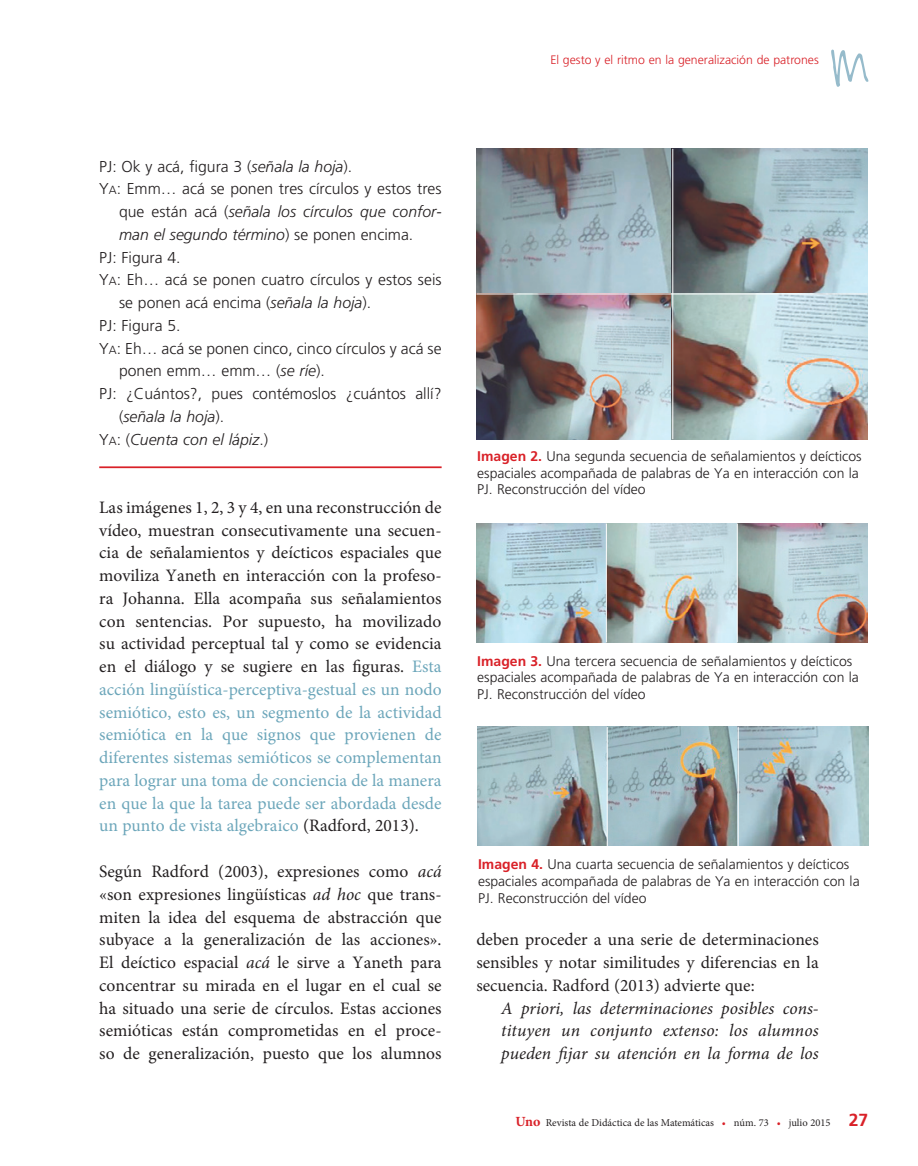
<style>
.page{position:relative;width:918px;height:1166px;background:#fff}
.page>*{position:absolute;margin:0;border:0;box-sizing:border-box;transform-origin:0 0}
.t1{font:17.5px/22.8px "Minion Pro";color:#231f20;text-align:justify}
.t2{font:italic 17.5px/22.8px "Minion Pro";color:#231f20;text-align:justify}
.t3{font:300 15.75px "Frutiger LT Std";color:#231f20}
.t4{font:italic 300 15.75px "Frutiger LT Std";color:#231f20}
.t5{font:300 14px/16.8px "Frutiger LT Std";color:#231f20}
.t6{font:300 12.25px "Frutiger LT Std";color:#d92128}
.t7{font:10.5px "Minion Pro";color:#231f20}
.s1{font-style:italic}
.s2{font-style:inherit}
.s3{font-size:11.9px}
.s4{font-style:normal}
.s5{font-style:normal;font-size:11.9px}
.s6{color:#6ca6ba}
.s7{font-weight:700;color:#d92128}
.s8{font-weight:700;font-size:14px;color:#d92128}
.s9{color:#d92128}
.s10{font-family:"Frutiger LT Std";font-weight:700;font-size:17.5px;color:#d92128}
</style>
<div class="page">
<svg style="left:831px;top:50px;width:37px;height:37px"></svg>
<hr style="left:99px;top:466px;width:342px;height:2px;background:#d92128">
<img style="left:476px;top:523px;width:391px;height:119px">
<img style="left:477px;top:727px;width:391px;height:119px">
<img style="left:476px;top:149px;width:391px;height:290px">
<hr style="left:672px;top:149px;width:1px;height:290px;background:#fff">
<hr style="left:476px;top:293px;width:391px;height:1px;background:#fff">
<hr style="left:606px;top:523px;width:1px;height:119px;background:#fff">
<hr style="left:737px;top:523px;width:1px;height:119px;background:#fff">
<hr style="left:607px;top:727px;width:1px;height:119px;background:#fff">
<hr style="left:738px;top:727px;width:1px;height:119px;background:#fff">
<p class="t6" style="left:550px;top:53px;width:270px">El gesto y el ritmo en la generalización de patrones</p>
<p class="t3" style="left:99px;top:157px;width:254px">PJ: Ok y acá, figura 3 (<span class="s1">señala la hoja</span>).</p>
<p class="t3" style="left:99px;top:180px;width:344px"><span class="s2">Y</span><span class="s3">A</span><span class="s2">:</span> Emm… acá se ponen tres círculos y estos tres</p>
<p class="t4" style="left:119px;top:203px;width:324px"><span class="s4">que están acá (</span>señala los círculos que confor-</p>
<p class="t4" style="left:119px;top:225px;width:296px">man el segundo término<span class="s4">) se ponen encima.</span></p>
<p class="t3" style="left:99px;top:248px;width:83px">PJ: Figura 4.</p>
<p class="t3" style="left:99px;top:271px;width:344px"><span class="s2">Y</span><span class="s3">A</span>: Eh… acá se ponen cuatro círculos y estos seis</p>
<p class="t3" style="left:119px;top:294px;width:254px">se ponen acá encima (<span class="s1">señala la hoja</span>).</p>
<p class="t3" style="left:99px;top:316px;width:83px">PJ: Figura 5.</p>
<p class="t3" style="left:99px;top:339px;width:344px"><span class="s2">Y</span><span class="s3">A</span>: Eh… acá se ponen cinco, cinco círculos y acá se</p>
<p class="t3" style="left:119px;top:362px;width:207px">ponen emm… emm… (<span class="s1">se ríe</span>).</p>
<p class="t3" style="left:99px;top:385px;width:344px">PJ: ¿Cuántos?, pues contémoslos ¿cuántos allí?</p>
<p class="t4" style="left:119px;top:407px;width:107px"><span class="s4">(</span>señala la hoja<span class="s4">).</span></p>
<p class="t4" style="left:99px;top:430px;width:170px"><span class="s4">Y</span><span class="s5">A</span><span class="s4">: (</span>Cuenta con el lápiz<span class="s4">.)</span></p>
<p class="t1" style="left:99px;top:496px;width:344px">Las imágenes 1, 2, 3 y 4, en una reconstrucción de vídeo, muestran consecutivamente una secuen&shy;cia de señalamientos y deícticos espaciales que moviliza Yaneth en interacción con la profeso&shy;ra Johanna. Ella acompaña sus señalamientos con sentencias. Por supuesto, ha movilizado su actividad perceptual tal y como se evidencia en el diálogo y se sugiere en las figuras. <span class="s6">Esta acción lingüística-perceptiva-gestual es un nodo semiótico, esto es, un segmento de la actividad semiótica en la que signos que provienen de diferentes sistemas semióticos se complementan para lograr una toma de conciencia de la manera en que la que la tarea puede ser abordada desde un punto de vista algebraico</span> (Radford, 2013).</p>
<p class="t1" style="left:99px;top:860px;width:344px">Según Radford (2003), expresiones como <span class="s1">acá </span>«son expresiones lingüísticas <span class="s1">ad hoc</span> que trans&shy;miten la idea del esquema de abstracción que subyace a la generalización de las acciones».<br>El deíctico espacial <span class="s1">acá</span> le sirve a Yaneth para concentrar su mirada en el lugar en el cual se ha situado una serie de círculos. Estas acciones semióticas están comprometidas en el proce&shy;so de generalización, puesto que los alumnos</p>
<p class="t5" style="left:477px;top:448px;width:386px"><span class="s7">Imagen 2.</span> Una segunda secuencia de señalamientos y deícticos espaciales acompañada de palabras de Ya en interacción con la<br>PJ. Reconstrucción del vídeo</p>
<p class="t5" style="left:477px;top:652px;width:383px"><span class="s7">Imagen 3.</span> Una tercera secuencia de señalamientos y deícticos espaciales acompañada de palabras de Ya en interacción con la<br>PJ. Reconstrucción del vídeo</p>
<p class="t5" style="left:478px;top:856px;width:383px"><span class="s7">Imagen 4.</span> Una cuarta secuencia de señalamientos y deícticos espaciales acompañada de palabras de Ya en interacción con la<br>PJ. Reconstrucción del vídeo</p>
<p class="t1" style="left:476px;top:928px;width:344px">deben proceder a una serie de determinaciones sensibles y notar similitudes y diferencias en la secuencia. Radford (2013) advierte que:</p>
<p class="t2" style="left:501px;top:996px;width:319px">A priori, las determinaciones posibles cons&shy;tituyen un conjunto extenso: los alumnos pueden fijar su atención en la forma de los</p>
<p class="t7" style="left:515px;top:1116px;width:354px"><span class="s8">Uno</span> Revista de Didáctica de las Matemáticas <span class="s9">•</span> núm. 73 <span class="s9">•</span> julio 2015 <span class="s10">27</span></p>
</div>
